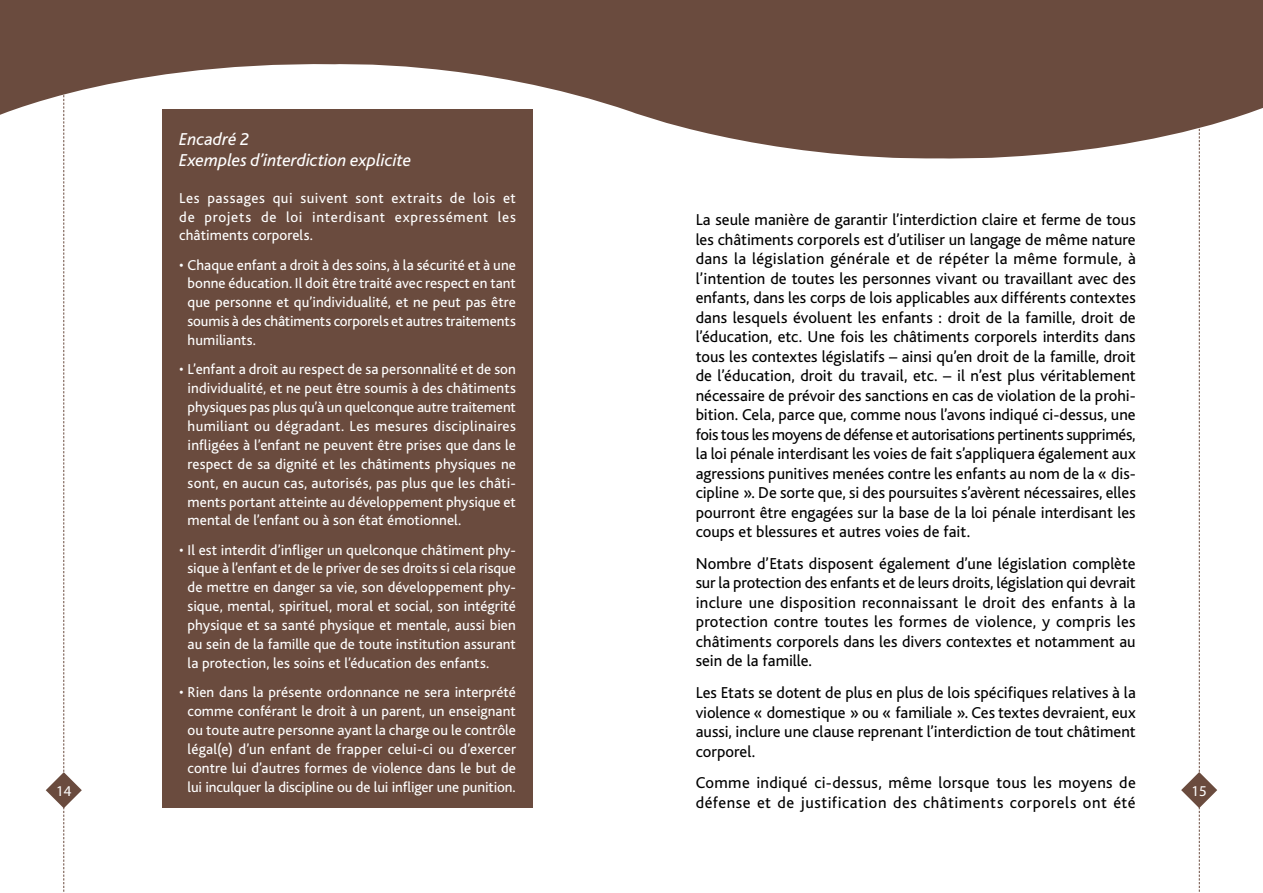
<style>
.page{position:relative;width:1263px;height:893px;background:#fff}
.page>*{position:absolute;margin:0;border:0;box-sizing:border-box;transform-origin:0 0}
.t1{font:italic 18px/21px "Bliss";color:#fff}
.t2{font:16.5px/19.5px "Bliss";letter-spacing:.005em;color:#000;text-align:justify}
.t3{font:16.5px/19.5px "Bliss";letter-spacing:.025em;color:#000}
.t4{font:15px/18.9px "Bliss";letter-spacing:.005em;color:#fff;text-align:justify}
.t5{font:15px "Myriad Pro";color:#fff}
</style>
<div class="page">
<div style="left:162px;top:110px;width:371px;height:698px;background:#6a4b3e"></div>
<svg style="left:0;top:0;width:1263px;height:158px;fill:#6a4b3e"></svg>
<svg style="left:46px;top:84px;width:36px;height:808px"></svg>
<svg style="left:1181px;top:84px;width:36px;height:808px"></svg>
<p class="t1" style="left:179px;top:129px;width:233px">Encadré 2<br>Exemples d’interdiction explicite</p>
<p class="t4" style="left:179px;top:189px;width:338px">Les passages qui suivent sont extraits de lois et de projets de loi interdisant expressément les châtiments corporels.</p>
<p class="t4" style="left:188px;top:255px;width:330px;text-indent:-8px">• Chaque enfant a droit à des soins, à la sécurité et à une bonne éducation. Il doit être traité avec respect en tant que personne et qu’individualité, et ne peut pas être soumis à des châtiments corporels et autres traitements humiliants.</p>
<p class="t4" style="left:188px;top:360px;width:330px;text-indent:-8px">• L’enfant a droit au respect de sa personnalité et de son individualité, et ne peut être soumis à des châtiments physiques pas plus qu’à un quelconque autre traitement humiliant ou dégradant. Les mesures disciplinaires infligées à l’enfant ne peuvent être prises que dans le respect de sa dignité et les châtiments physiques ne sont, en aucun cas, autorisés, pas plus que les châti&shy;ments portant atteinte au développement physique et mental de l’enfant ou à son état émotionnel.</p>
<p class="t4" style="left:188px;top:540px;width:330px;text-indent:-8px">• Il est interdit d’infliger un quelconque châtiment phy&shy;sique à l’enfant et de le priver de ses droits si cela risque de mettre en danger sa vie, son développement phy&shy;sique, mental, spirituel, moral et social, son intégrité physique et sa santé physique et mentale, aussi bien au sein de la famille que de toute institution assurant la protection, les soins et l’éducation des enfants.</p>
<p class="t4" style="left:179px;top:683px;width:338px;text-align:center">• Rien dans la présente ordonnance ne sera interprété comme conférant le droit à un parent, un enseignant ou toute autre personne ayant la charge ou le contrôle légal(e) d’un enfant de frapper celui-ci ou d’exercer contre lui d’autres formes de violence dans le but de lui inculquer la discipline ou de lui infliger une punition.</p>
<p class="t2" style="left:696px;top:210px;width:442px">La seule manière de garantir l’interdiction claire et ferme de tous les châtiments corporels est d’utiliser un langage de même nature dans la législation générale et de répéter la même formule, à l’intention de toutes les personnes vivant ou travaillant avec des enfants, dans les corps de lois applicables aux différents contextes dans lesquels évoluent les enfants : droit de la famille, droit de l’éducation, etc. Une fois les châtiments corporels interdits dans tous les contextes législatifs – ainsi qu’en droit de la famille, droit de l’éducation, droit du travail, etc. – il n’est plus véritablement nécessaire de prévoir des sanctions en cas de violation de la prohi&shy;bition. Cela, parce que, comme nous l’avons indiqué ci-dessus, une fois tous les moyens de défense et autorisations pertinents supprimés, la loi pénale interdisant les voies de fait s’appliquera également aux agressions punitives menées contre les enfants au nom de la « dis&shy;cipline ». De sorte que, si des poursuites s’avèrent nécessaires, elles pourront être engagées sur la base de la loi pénale interdisant les coups et blessures et autres voies de fait.</p>
<p class="t2" style="left:696px;top:554px;width:442px">Nombre d’Etats disposent également d’une législation complète sur la protection des enfants et de leurs droits, législation qui devrait inclure une disposition reconnaissant le droit des enfants à la protection contre toutes les formes de violence, y compris les châtiments corporels dans les divers contextes et notamment au sein de la famille.</p>
<p class="t2" style="left:696px;top:683px;width:442px">Les Etats se dotent de plus en plus de lois spécifiques relatives à la violence « domestique » ou « familiale ». Ces textes devraient, eux aussi, inclure une clause reprenant l’interdiction de tout châtiment corporel.</p>
<p class="t3" style="left:696px;top:774px;width:442px">Comme indiqué ci-dessus, même lorsque tous les moyens de défense et de justification des châtiments corporels ont été</p>
<p class="t5" style="left:56px;top:781px;width:16px">14</p>
<p class="t5" style="left:1191px;top:781px;width:15px">15</p>
</div>
